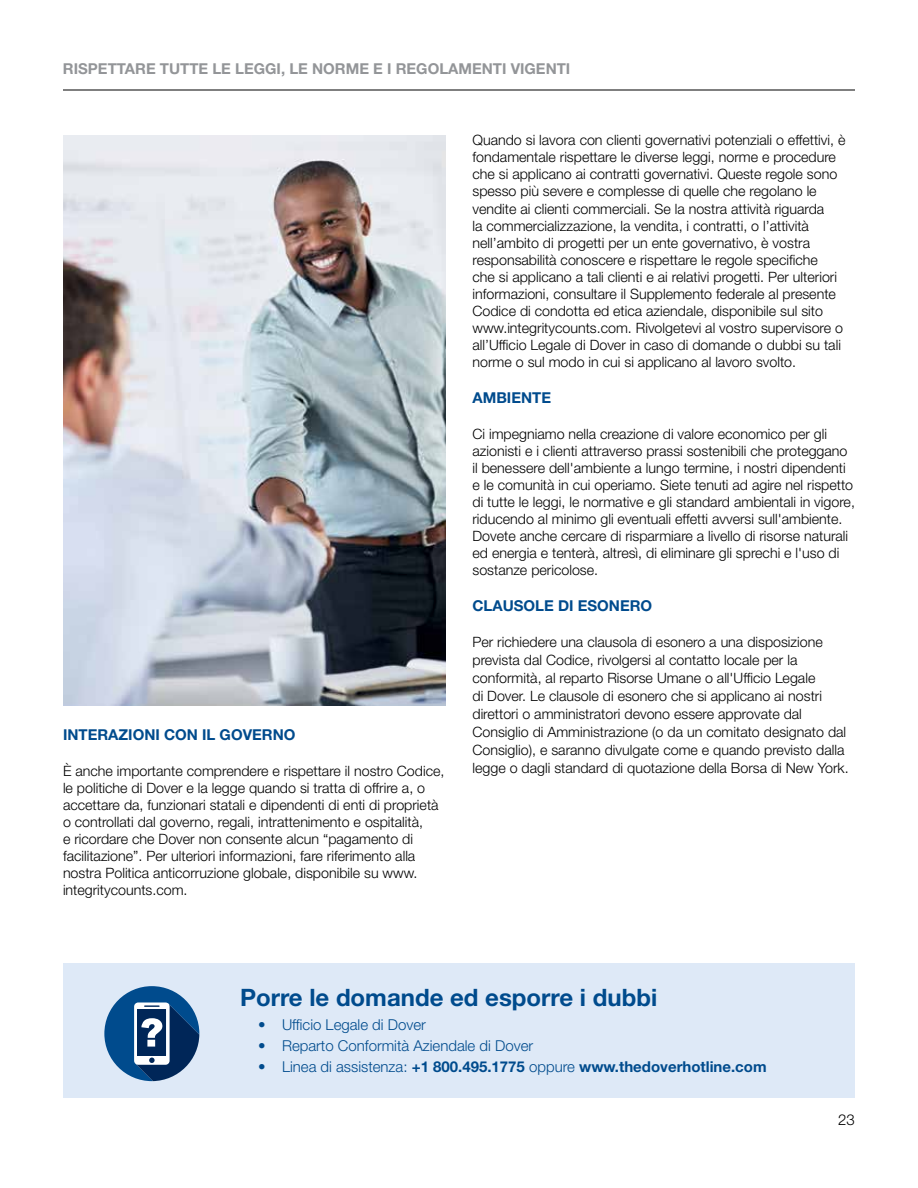
<style>
.page{position:relative;width:918px;height:1188px;background:#fff}
.page>*{position:absolute;margin:0;border:0;box-sizing:border-box;transform-origin:0 0}
.t1{font:700 24px "Helvetica Neue LT Pro";color:#004b8d}
.t2{font:700 15px "Helvetica Neue LT Pro";color:#004b8d}
.t3{font:300 15px "Helvetica Neue LT Pro";color:#004b8d}
.t4{font:700 15px "Helvetica Neue LT Pro";color:#939598}
.t5{font:300 15px "Helvetica Neue LT Pro";color:#000}
.t6{font:300 14.25px/17.1px "Helvetica Neue LT Pro";color:#000}
.s1{font-weight:300}
</style>
<div class="page">
<div style="left:63px;top:963px;width:792px;height:135px;background:#dee9f7"></div>
<svg style="left:104px;top:986px;width:95px;height:95px"></svg>
<hr style="left:63px;top:90px;width:792px;height:1px;background:#000">
<img style="left:63px;top:135px;width:383px;height:570px">
<p class="t4" style="left:63px;top:59px;width:509px">RISPETTARE TUTTE LE LEGGI, LE NORME E I REGOLAMENTI VIGENTI</p>
<p class="t2" style="left:63px;top:726px;width:234px">INTERAZIONI CON IL GOVERNO</p>
<p class="t6" style="left:63px;top:762px;width:383px">È anche importante comprendere e rispettare il nostro Codice, le politiche di Dover e la legge quando si tratta di offrire a, o accettare da, funzionari statali e dipendenti di enti di proprietà o controllati dal governo, regali, intrattenimento e ospitalità,<br>e ricordare che Dover non consente alcun “pagamento di facilitazione”. Per ulteriori informazioni, fare riferimento alla nostra Politica anticorruzione globale, disponibile su www. integritycounts.com.</p>
<p class="t6" style="left:473px;top:131px;width:374px">Quando si lavora con clienti governativi potenziali o effettivi, è fondamentale rispettare le diverse leggi, norme e procedure che si applicano ai contratti governativi. Queste regole sono spesso più severe e complesse di quelle che regolano le vendite ai clienti commerciali. Se la nostra attività riguarda<br>la commercializzazione, la vendita, i contratti, o l’attività nell’ambito di progetti per un ente governativo, è vostra responsabilità conoscere e rispettare le regole specifiche<br>che si applicano a tali clienti e ai relativi progetti. Per ulteriori informazioni, consultare il Supplemento federale al presente Codice di condotta ed etica aziendale, disponibile sul sito www.integritycounts.com. Rivolgetevi al vostro supervisore o all’Ufficio Legale di Dover in caso di domande o dubbi su tali norme o sul modo in cui si applicano al lavoro svolto.</p>
<p class="t2" style="left:472px;top:389px;width:80px">AMBIENTE</p>
<p class="t6" style="left:472px;top:425px;width:384px">Ci impegniamo nella creazione di valore economico per gli azionisti e i clienti attraverso prassi sostenibili che proteggano il benessere dell'ambiente a lungo termine, i nostri dipendenti e le comunità in cui operiamo. Siete tenuti ad agire nel rispetto di tutte le leggi, le normative e gli standard ambientali in vigore, riducendo al minimo gli eventuali effetti avversi sull'ambiente.<br>Dovete anche cercare di risparmiare a livello di risorse naturali ed energia e tenterà, altresì, di eliminare gli sprechi e l'uso di sostanze pericolose.</p>
<p class="t2" style="left:472px;top:597px;width:181px">CLAUSOLE DI ESONERO</p>
<p class="t6" style="left:472px;top:633px;width:378px;line-height:18px">Per richiedere una clausola di esonero a una disposizione prevista dal Codice, rivolgersi al contatto locale per la conformità, al reparto Risorse Umane o all'Ufficio Legale<br>di Dover. Le clausole di esonero che si applicano ai nostri direttori o amministratori devono essere approvate dal Consiglio di Amministrazione (o da un comitato designato dal Consiglio), e saranno divulgate come e quando previsto dalla legge o dagli standard di quotazione della Borsa di New York.</p>
<h1 class="t1" style="left:240px;top:982px;width:419px">Porre le domande ed esporre i dubbi</h1>
<p class="t3" style="left:258px;top:1015px;width:169px">• Ufficio Legale di Dover</p>
<p class="t3" style="left:258px;top:1036px;width:277px">• Reparto Conformità Aziendale di Dover</p>
<p class="t2" style="left:258px;top:1057px;width:510px"><span class="s1">• Linea di assistenza:</span> +1 800.495.1775 <span class="s1">oppure</span> www.thedoverhotline.com</p>
<p class="t5" style="left:838px;top:1110px;width:18px">23</p>
</div>
